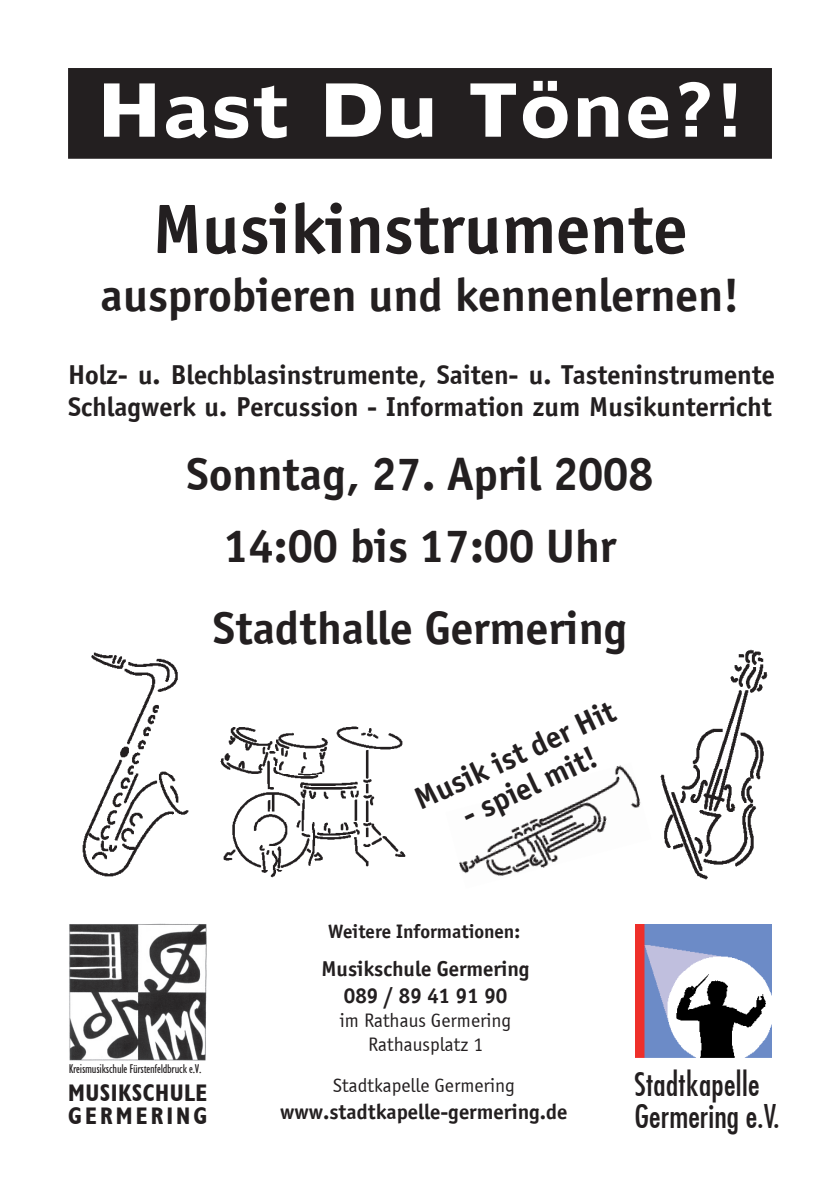
<style>
.page{position:relative;width:840px;height:1191px;background:#fff}
.page>*{position:absolute;margin:0;border:0;box-sizing:border-box;transform-origin:0 0}
.t1{font:700 72px "Officina Sans";color:#231f20}
.t2{font:68px "Humanist 970 BT Bold C";color:#fff}
.t3{font:700 48px/72px "Officina Sans";color:#231f20;text-align:center}
.t4{font:32px/32px "Fujiyama Plain";letter-spacing:.01em;color:#231f20}
.t5{font:700 32px "Officina Sans";color:#231f20}
.t6{font:700 28px/32px "Officina Sans";color:#231f20}
.t7{font:700 condensed 24px/23px "Humanist 521 BT";letter-spacing:.02em;color:#231f20}
.t8{font:700 22px/26.4px "Officina Sans";color:#231f20;text-align:center}
.t9{font:20px/24px "Officina Sans";color:#231f20;text-align:center}
.t10{font:700 20px "Officina Sans";color:#231f20}
.t11{font:condensed 12.8px "Humanist 521 BT";letter-spacing:-.02em;color:#231f20}
</style>
<div class="page">
<img style="left:660px;top:649px;width:107px;height:230px">
<img style="left:82px;top:652px;width:107px;height:224px">
<img style="left:560px;top:765px;width:81px;height:45px">
<img style="left:459px;top:810px;width:148px;height:66px">
<img style="left:220px;top:726px;width:185px;height:151px">
<div style="left:69px;top:69px;width:701px;height:89px;background:#231f20"></div>
<div style="left:68px;top:68px;width:703px;height:91px;border:2px solid #231f20"></div>
<img style="left:635px;top:924px;width:136px;height:134px">
<img style="left:69px;top:923px;width:137px;height:137px">
<h2 class="t2" style="left:96px;top:64px;width:649px">Hast Du Töne?!</h2>
<h1 class="t1" style="left:153px;top:204px;width:535px">Musikinstrumente</h1>
<h3 class="t3" style="left:100px;top:264px;width:640px">ausprobieren und kennenlernen!</h3>
<p class="t6" style="left:68px;top:361px;width:708px">Holz- u. Blechblasinstrumente, Saiten- u. Tasteninstrumente<br>Schlagwerk u. Percussion - Information zum Musikunterricht</p>
<h3 class="t3" style="left:186px;top:443px;width:468px">Sonntag, 27. April 2008<br>14:00 bis 17:00 Uhr</h3>
<h3 class="t3" style="left:213px;top:597px;width:415px">Stadthalle Germering</h3>
<p class="t5" style="left:411px;top:790px;width:218px;rotate:-25deg">Musik ist der Hit</p>
<p class="t5" style="left:458px;top:806px;width:147px;rotate:-25deg">- spiel mit!</p>
<p class="t11" style="left:69px;top:1061px;width:134px">Kreismusikschule Fürstenfeldbruck e.V.</p>
<p class="t7" style="left:68px;top:1080px;width:141px">MUSIKSCHULE<br>GERMERING</p>
<p class="t10" style="left:328px;top:924px;width:193px">Weitere Informationen:</p>
<p class="t8" style="left:321px;top:958px;width:209px">Musikschule Germering<br>089 / 89 41 91 90</p>
<p class="t9" style="left:340px;top:1010px;width:173px">im Rathaus Germering<br>Rathausplatz 1</p>
<p class="t9" style="left:333px;top:1075px;width:183px">Stadtkapelle Germering</p>
<p class="t8" style="left:280px;top:1100px;width:289px">www.stadtkapelle-germering.de</p>
<p class="t4" style="left:634px;top:1070px;width:147px">Stadtkapelle<br>Germering e.V.</p>
</div>
